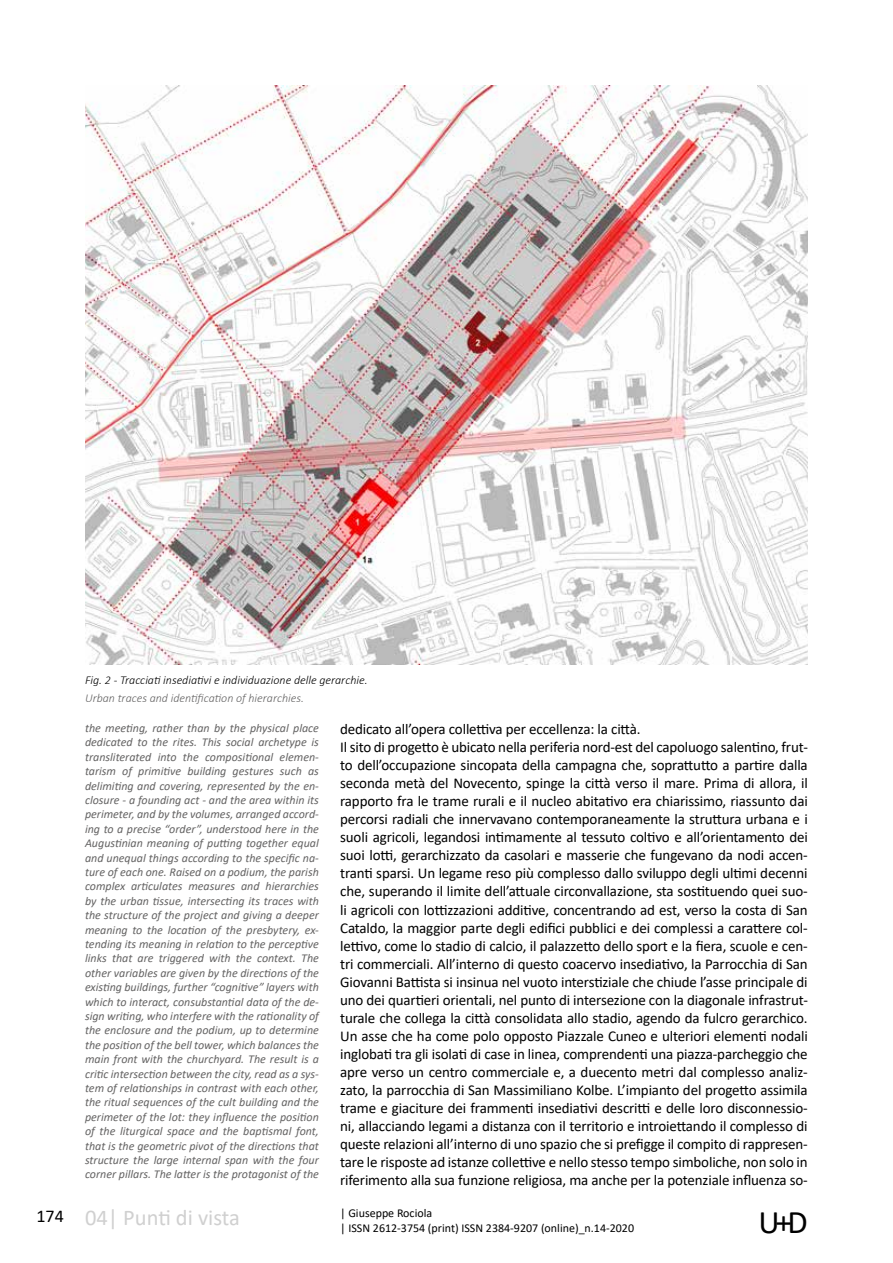
<style>
.page{position:relative;width:893px;height:1263px;background:#fff}
.page>*{position:absolute;margin:0;border:0;box-sizing:border-box;transform-origin:0 0}
.t1{font:33px "Calibri";color:#000}
.t2{font:22.5px "Calibri";color:#d0d0d0}
.t3{font:18px "Calibri";color:#000}
.t4{font:15px/18px "Calibri";letter-spacing:-.01em;color:#000}
.t5{font:italic 12px/14.4px "Calibri";color:#646363;text-align:justify}
.t6{font:12px "Calibri";color:#000}
.t7{font:italic 300 12px "Calibri";color:#000}
.t8{font:italic 300 12px "Calibri";color:#646363}
</style>
<div class="page">
<img style="left:85px;top:85px;width:723px;height:579px">
<p class="t7" style="left:85px;top:672px;width:284px">Fig. 2 - Tracciati insediativi e individuazione delle gerarchie.</p>
<p class="t8" style="left:85px;top:690px;width:220px">Urban traces and identification of hierarchies.</p>
<p class="t5" style="left:85px;top:720px;width:235px">the meeting, rather than by the physical place dedicated to the rites. This social archetype is transliterated into the compositional elemen&shy;tarism of primitive building gestures such as delimiting and covering, represented by the en&shy;closure - a founding act - and the area within its perimeter, and by the volumes, arranged accord&shy;ing to a precise “order”, understood here in the Augustinian meaning of putting together equal and unequal things according to the specific na&shy;ture of each one. Raised on a podium, the parish complex articulates measures and hierarchies by the urban tissue, intersecting its traces with the structure of the project and giving a deeper meaning to the location of the presbytery, ex&shy;tending its meaning in relation to the perceptive links that are triggered with the context. The other variables are given by the directions of the existing buildings, further “cognitive” layers with which to interact, consubstantial data of the de&shy;sign writing, who interfere with the rationality of the enclosure and the podium, up to determine the position of the bell tower, which balances the main front with the churchyard. The result is a critic intersection between the city, read as a sys&shy;tem of relationships in contrast with each other, the ritual sequences of the cult building and the perimeter of the lot: they influence the position of the liturgical space and the baptismal font, that is the geometric pivot of the directions that structure the large internal span with the four corner pillars. The latter is the protagonist of the</p>
<p class="t4" style="left:340px;top:720px;width:469px">dedicato all’opera collettiva per eccellenza: la città.<br>Il sito di progetto è ubicato nella periferia nord-est del capoluogo salentino, frut&shy;to dell’occupazione sincopata della campagna che, soprattutto a partire dalla seconda metà del Novecento, spinge la città verso il mare. Prima di allora, il rapporto fra le trame rurali e il nucleo abitativo era chiarissimo, riassunto dai percorsi radiali che innervavano contemporaneamente la struttura urbana e i suoli agricoli, legandosi intimamente al tessuto coltivo e all’orientamento dei suoi lotti, gerarchizzato da casolari e masserie che fungevano da nodi accen&shy;tranti sparsi. Un legame reso più complesso dallo sviluppo degli ultimi decenni che, superando il limite dell’attuale circonvallazione, sta sostituendo quei suo&shy;li agricoli con lottizzazioni additive, concentrando ad est, verso la costa di San Cataldo, la maggior parte degli edifici pubblici e dei complessi a carattere col&shy;lettivo, come lo stadio di calcio, il palazzetto dello sport e la fiera, scuole e cen&shy;tri commerciali. All’interno di questo coacervo insediativo, la Parrocchia di San Giovanni Battista si insinua nel vuoto interstiziale che chiude l’asse principale di uno dei quartieri orientali, nel punto di intersezione con la diagonale infrastrut&shy;turale che collega la città consolidata allo stadio, agendo da fulcro gerarchico.<br>Un asse che ha come polo opposto Piazzale Cuneo e ulteriori elementi nodali inglobati tra gli isolati di case in linea, comprendenti una piazza-parcheggio che apre verso un centro commerciale e, a duecento metri dal complesso analiz&shy;zato, la parrocchia di San Massimiliano Kolbe. L’impianto del progetto assimila trame e giaciture dei frammenti insediativi descritti e delle loro disconnessio&shy;ni, allacciando legami a distanza con il territorio e introiettando il complesso di queste relazioni all’interno di uno spazio che si prefigge il compito di rappresen&shy;tare le risposte ad istanze collettive e nello stesso tempo simboliche, non solo in riferimento alla sua funzione religiosa, ma anche per la potenziale influenza so-</p>
<p class="t3" style="left:36px;top:1203px;width:29px">174</p>
<p class="t6" style="left:340px;top:1205px;width:94px">| Giuseppe Rociola</p>
<h2 class="t2" style="left:85px;top:1202px;width:156px">04| Punti di vista</h2>
<p class="t6" style="left:340px;top:1219px;width:295px">| ISSN 2612-3754 (print) ISSN 2384-9207 (online)_n.14-2020</p>
<h1 class="t1" style="left:759px;top:1199px;width:51px">U+D</h1>
</div>
